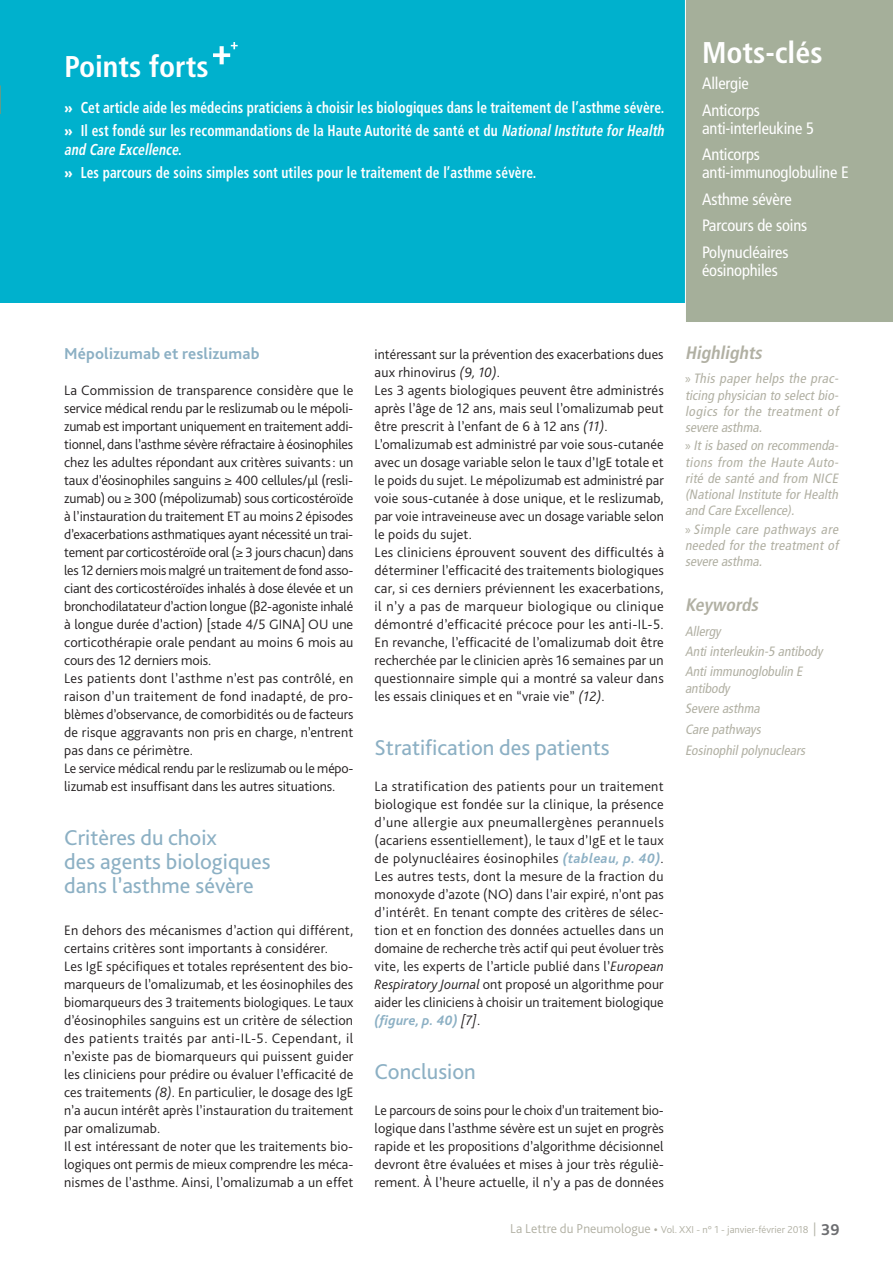
<style>
.page{position:relative;width:893px;height:1263px;background:#fff}
.page>*{position:absolute;margin:0;border:0;box-sizing:border-box;transform-origin:0 0}
.t1{font:700 condensed 30px "Frutiger LT Std";color:#fff}
.t2{font:22.5px/24px "Bliss Pro";color:#8cb0c4}
.t3{font:italic 700 condensed 18px "Frutiger LT Std";color:#b1b0a3}
.t4{font:condensed 16.5px/26.5px "Frutiger LT Std";letter-spacing:-.01em;color:#fff}
.t5{font:700 16.5px "Bliss Pro";letter-spacing:.01em;color:#8cb0c4}
.t6{font:700 condensed 15.75px/23px "Frutiger LT Std";letter-spacing:.01em;color:#fff;scale:.85 1}
.t7{font:300 14.25px/18px "Bliss Pro";letter-spacing:.005em;color:#231f20}
.t8{font:italic condensed 13.5px/16.2px "Frutiger LT Std";letter-spacing:.005em;color:#b1b0a3;text-align:justify}
.t9{font:300 10.5px "Bliss Pro";color:#b1b0a3}
.s1{font-family:"Bliss Pro";font-weight:800;font-stretch:normal}
.s2{font-style:italic}
.s3{font-weight:700;font-style:italic;color:#8cb0c4}
.s4{font-family:"Myriad Pro";font-style:normal;font-stretch:normal}
.s5{font-size:13.5px}
.s6{font-weight:700;font-size:16.5px;color:#6c6d70}
</style>
<div class="page">
<div style="left:0;top:0;width:893px;height:302px;background:#00b1cd"></div>
<svg style="left:685px;top:0;width:208px;height:322px;background:#abb4a1"></svg>
<svg style="left:213px;top:42px;width:25px;height:22px"></svg>
<svg style="left:0;top:85px;width:1px;height:29px"></svg>
<h1 class="t1" style="left:65px;top:49px;width:145px">Points forts</h1>
<p class="t6" style="left:64px;top:97px;width:711px"><span class="s1">»</span> Cet article aide les médecins praticiens à choisir les biologiques dans le traitement de l’asthme sévère. <span class="s1">»</span> Il est fondé sur les recommandations de la Haute Autorité de santé et du <span class="s2">NationalInstitute forHealth</span></p>
<p class="t6" style="left:64px;top:138px;width:557px"><span class="s2">and Care Excellence</span>.<br><span class="s1">»</span> Les parcours de soins simples sont utiles pour le traitement de l’asthme sévère.</p>
<h1 class="t1" style="left:702px;top:35px;width:122px">Mots-clés</h1>
<p class="t4" style="left:702px;top:70px;width:59px">Allergie<br>Anticorps</p>
<p class="t4" style="left:702px;top:115px;width:113px">anti-interleukine 5<br>Anticorps</p>
<p class="t4" style="left:702px;top:159px;width:148px">anti-immunoglobuline E<br>Asthme sévère<br>Parcours de soins<br>Polynucléaires</p>
<p class="t4" style="left:702px;top:257px;width:77px">éosinophiles</p>
<p class="t5" style="left:64px;top:343px;width:197px">Mépolizumab et reslizumab</p>
<p class="t7" style="left:64px;top:381px;width:291px">La Commission de transparence considère que le service médical rendu par le reslizumab ou le mépoli&shy;zumab est important uniquement en traitement addi&shy;tionnel, dans l’asthme sévère réfractaire à éosinophiles chez les adultes répondant aux critères suivants: un taux d’éosinophiles sanguins ≥ 400 cellules/μl (resli&shy;zumab) ou ≥ 300 (mépolizumab) sous corticostéroïde à l’instauration du traitement ET au moins 2 épisodes d’exacerbations asthmatiques ayant nécessité un trai&shy;tement par corticostéroïde oral (≥ 3 jours chacun) dans les 12 derniers mois malgré un traitement de fond asso&shy;ciant des corticostéroïdes inhalés à dose élevée et un bronchodilatateur d’action longue (β2-agoniste inhalé à longue durée d’action) [stade 4/5 GINA] OU une corticothérapie orale pendant au moins 6 mois au cours des 12 derniers mois.<br>Les patients dont l’asthme n’est pas contrôlé, en raison d’un traitement de fond inadapté, de pro&shy;blèmes d’observance, de comorbidités ou de facteurs de risque aggravants non pris en charge, n’entrent pas dans ce périmètre.<br>Le service médical rendu par le reslizumab ou le mépo&shy;lizumab est insuffisant dans les autres situations.</p>
<h2 class="t2" style="left:64px;top:825px;width:208px">Critères du choix<br>des agents biologiques dans l’asthme sévère</h2>
<p class="t7" style="left:64px;top:921px;width:291px">En dehors des mécanismes d’action qui différent, certains critères sont importants à considérer.<br>Les IgE spécifiques et totales représentent des bio&shy;marqueurs de l’omalizumab, et les éosinophiles des biomarqueurs des 3 traitements biologiques. Le taux d’éosinophiles sanguins est un critère de sélection des patients traités par anti-IL-5. Cependant, il n’existe pas de biomarqueurs qui puissent guider les cliniciens pour prédire ou évaluer l’efficacité de ces traitements <span class="s2">(8)</span>. En particulier, le dosage des IgE n’a aucun intérêt après l’instauration du traitement par omalizumab.<br>Il est intéressant de noter que les traitements bio&shy;logiques ont permis de mieux comprendre les méca&shy;nismes de l’asthme. Ainsi, l’omalizumab a un effet</p>
<p class="t7" style="left:375px;top:345px;width:291px">intéressant sur la prévention des exacerbations dues aux rhinovirus <span class="s2">(9, 10)</span>.<br>Les 3 agents biologiques peuvent être administrés après l’âge de 12 ans, mais seul l’omalizumab peut être prescrit à l’enfant de 6 à 12 ans <span class="s2">(11)</span>.<br>L’omalizumab est administré par voie sous-cutanée avec un dosage variable selon le taux d’IgE totale et le poids du sujet. Le mépolizumab est administré par voie sous-cutanée à dose unique, et le reslizumab, par voie intraveineuse avec un dosage variable selon le poids du sujet.<br>Les cliniciens éprouvent souvent des difficultés à déterminer l’efficacité des traitements biologiques car, si ces derniers préviennent les exacerbations, il n’y a pas de marqueur biologique ou clinique démontré d’efficacité précoce pour les anti-IL-5.<br>En revanche, l’efficacité de l’omalizumab doit être recherchée par le clinicien après 16 semaines par un questionnaire simple qui a montré sa valeur dans les essais cliniques et en “vraie vie” <span class="s2">(12)</span>.</p>
<h2 class="t2" style="left:375px;top:735px;width:237px">Stratification des patients</h2>
<p class="t7" style="left:375px;top:777px;width:291px;text-align:justify">La stratification des patients pour un traitement biologique est fondée sur la clinique, la présence d’une allergie aux pneumallergènes perannuels (acariens essentiellement), le taux d’IgE et le taux de polynucléaires éosinophiles <span class="s3">(tableau, p. 40)</span>.<br>Les autres tests, dont la mesure de la fraction du monoxyde d’azote (NO) dans l’air expiré, n’ont pas d’intérêt. En tenant compte des critères de sélec&shy;tion et en fonction des données actuelles dans un domaine de recherche très actif qui peut évoluer très vite, les experts de l’article publié dans l’<span class="s2">European Respiratory Journal</span> ont proposé un algorithme pour aider les cliniciens à choisir un traitement biologique <span class="s3">(figure, p. 40)</span> <span class="s2">[7]</span>.</p>
<h2 class="t2" style="left:375px;top:1059px;width:103px">Conclusion</h2>
<p class="t7" style="left:375px;top:1101px;width:291px;text-align:justify">Le parcours de soins pour le choix d’un traitement bio&shy;logique dans l’asthme sévère est un sujet en progrès rapide et les propositions d’algorithme décisionnel devront être évaluées et mises à jour très réguliè&shy;rement. À l’heure actuelle, il n’y a pas de données</p>
<p class="t3" style="left:685px;top:342px;width:82px">Highlights</p>
<p class="t8" style="left:685px;top:371px;width:157px"><span class="s4">»</span> This paper helps the prac&shy;ticing physician to select bio&shy;logics for the treatment of severe asthma.</p>
<p class="t8" style="left:685px;top:438px;width:157px"><span class="s4">»</span> It is based on recommenda&shy;tions from the Haute Auto&shy;rité de santé and from NICE (National Institute for Health and Care Excellence).</p>
<p class="t8" style="left:685px;top:521px;width:157px"><span class="s4">»</span> Simple care pathways are needed for the treatment of severe asthma.</p>
<p class="t3" style="left:685px;top:594px;width:78px">Keywords</p>
<p class="t8" style="left:685px;top:621px;width:139px;line-height:20.4px;text-align:left">Allergy<br>Antiinterleukin-5 antibody<br>Antiimmunoglobulin E</p>
<p class="t8" style="left:685px;top:677px;width:124px;line-height:20.9px;text-align:left">antibody<br>Severe asthma<br>Care pathways<br>Eosinophilpolynuclears</p>
<p class="t9" style="left:510px;top:1223px;width:331px"><span class="s5">La Lettre du Pneumologue •</span> Vol. XXI - n° 1 - janvier-février 2018 <span class="s5">|</span> <span class="s6">39</span></p>
</div>
